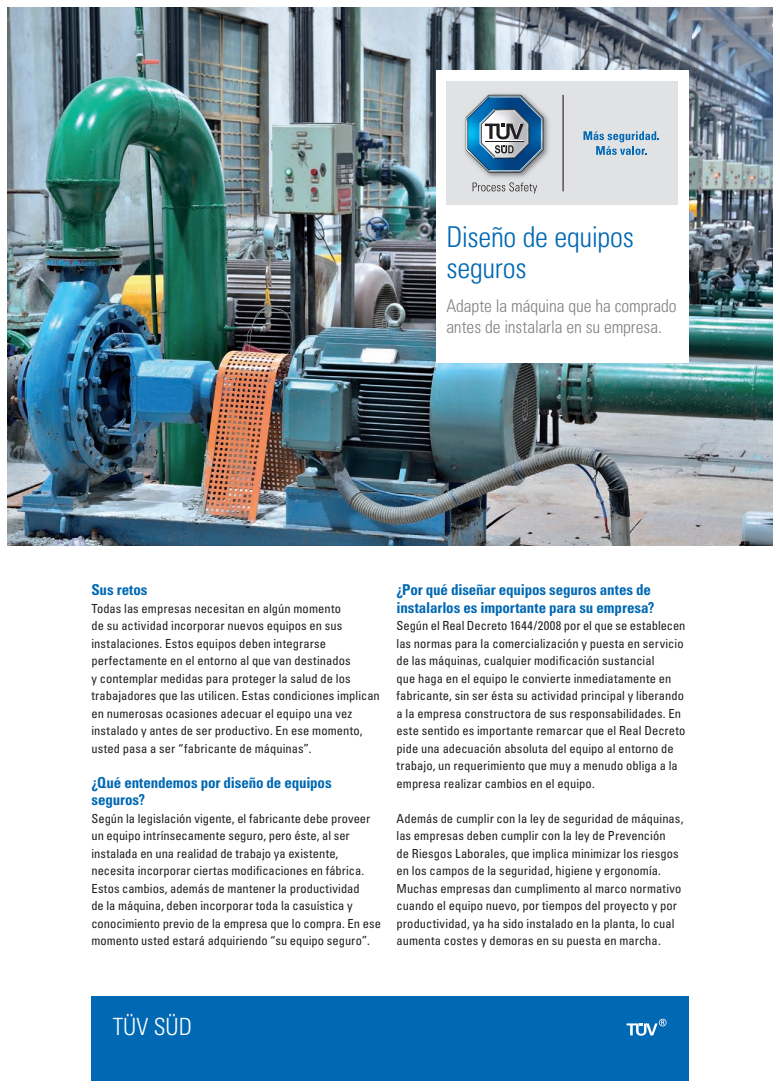
<style>
.page{position:relative;width:780px;height:1088px;background:#fff}
.page>*{position:absolute;margin:0;border:0;box-sizing:border-box;transform-origin:0 0}
.t1{font:28.75px/31.2px "Univers LTCYR 47 Light Cond";letter-spacing:-.01em;color:#0168b3}
.t2{font:23.75px "Univers LTCYR 47 Light Cond";color:#fff}
.t3{font:17.5px/21.2px "Univers LTCYR 47 Light Cond";letter-spacing:-.005em;color:#808285}
.t4{font:15px/17.5px "Univers LTCYR 67 Bold Cond";letter-spacing:-.01em;color:#0168b3}
.t5{font:condensed 12.5px/17.5px "Univers LTCYR 57";letter-spacing:.005em;color:#231f20}
</style>
<div class="page">
<div style="left:91px;top:996px;width:597px;height:85px;background:#0168b3"></div>
<img style="left:7px;top:7px;width:765px;height:538px">
<div style="left:436px;top:70px;width:252px;height:292px;background:#fff"></div>
<div style="left:446px;top:81px;width:232px;height:123px;background:#e1e2e4"></div>
<hr style="left:562px;top:95px;width:1px;height:96px;background:#231f20">
<img style="left:464px;top:93px;width:85px;height:85px">
<svg style="left:466px;top:95px;width:77px;height:78px"></svg>
<svg style="left:472px;top:182px;width:65px;height:12px"></svg>
<svg style="left:583px;top:131px;width:76px;height:24px"></svg>
<svg style="left:626px;top:1019px;width:40px;height:17px"></svg>
<h1 class="t1" style="left:446px;top:219px;width:189px">Diseño de equipos seguros</h1>
<h3 class="t3" style="left:446px;top:294px;width:232px">Adapte la máquina que ha comprado antes de instalarla en su empresa.</h3>
<p class="t4" style="left:91px;top:581px;width:58px">Sus retos</p>
<p class="t5" style="left:91px;top:599px;width:290px">Todas las empresas necesitan en algún momento<br>de su actividad incorporar nuevos equipos en sus instalaciones. Estos equipos deben integrarse perfectamente en el entorno al que van destinados<br>y contemplar medidas para proteger la salud de los trabajadores que las utilicen. Estas condiciones implican en numerosas ocasiones adecuar el equipo una vez instalado y antes de ser productivo. En ese momento, usted pasa a ser “fabricante de máquinas”.</p>
<p class="t4" style="left:91px;top:773px;width:242px">¿Qué entendemos por diseño de equipos seguros?</p>
<p class="t5" style="left:91px;top:809px;width:291px">Según la legislación vigente, el fabricante debe proveer un equipo intrínsecamente seguro, pero éste, al ser instalada en una realidad de trabajo ya existente, necesita incorporar ciertas modificaciones en fábrica.<br>Estos cambios, además de mantener la productividad<br>de la máquina, deben incorporar toda la casuística y conocimiento previo de la empresa que lo compra. En ese momento usted estará adquiriendo “su equipo seguro”.</p>
<p class="t4" style="left:396px;top:581px;width:259px">¿Por qué diseñar equipos seguros antes de instalarlos es importante para su empresa?</p>
<p class="t5" style="left:396px;top:617px;width:290px">Según el Real Decreto 1644/2008 por el que se establecen las normas para la comercialización y puesta en servicio de las máquinas, cualquier modificación sustancial<br>que haga en el equipo le convierte inmediatamente en fabricante, sin ser ésta su actividad principal y liberando a la empresa constructora de sus responsabilidades. En este sentido es importante remarcar que el Real Decreto pide una adecuación absoluta del equipo al entorno de trabajo, un requerimiento que muy a menudo obliga a la empresa realizar cambios en el equipo.</p>
<p class="t5" style="left:396px;top:809px;width:288px">Además de cumplir con la ley de seguridad de máquinas, las empresas deben cumplir con la ley de Prevención<br>de Riesgos Laborales, que implica minimizar los riesgos en los campos de la seguridad, higiene y ergonomía.<br>Muchas empresas dan cumplimento al marco normativo cuando el equipo nuevo, por tiempos del proyecto y por productividad, ya ha sido instalado en la planta, lo cual aumenta costes y demoras en su puesta en marcha.</p>
<h2 class="t2" style="left:113px;top:1010px;width:81px">TÜV SÜD</h2>
</div>
